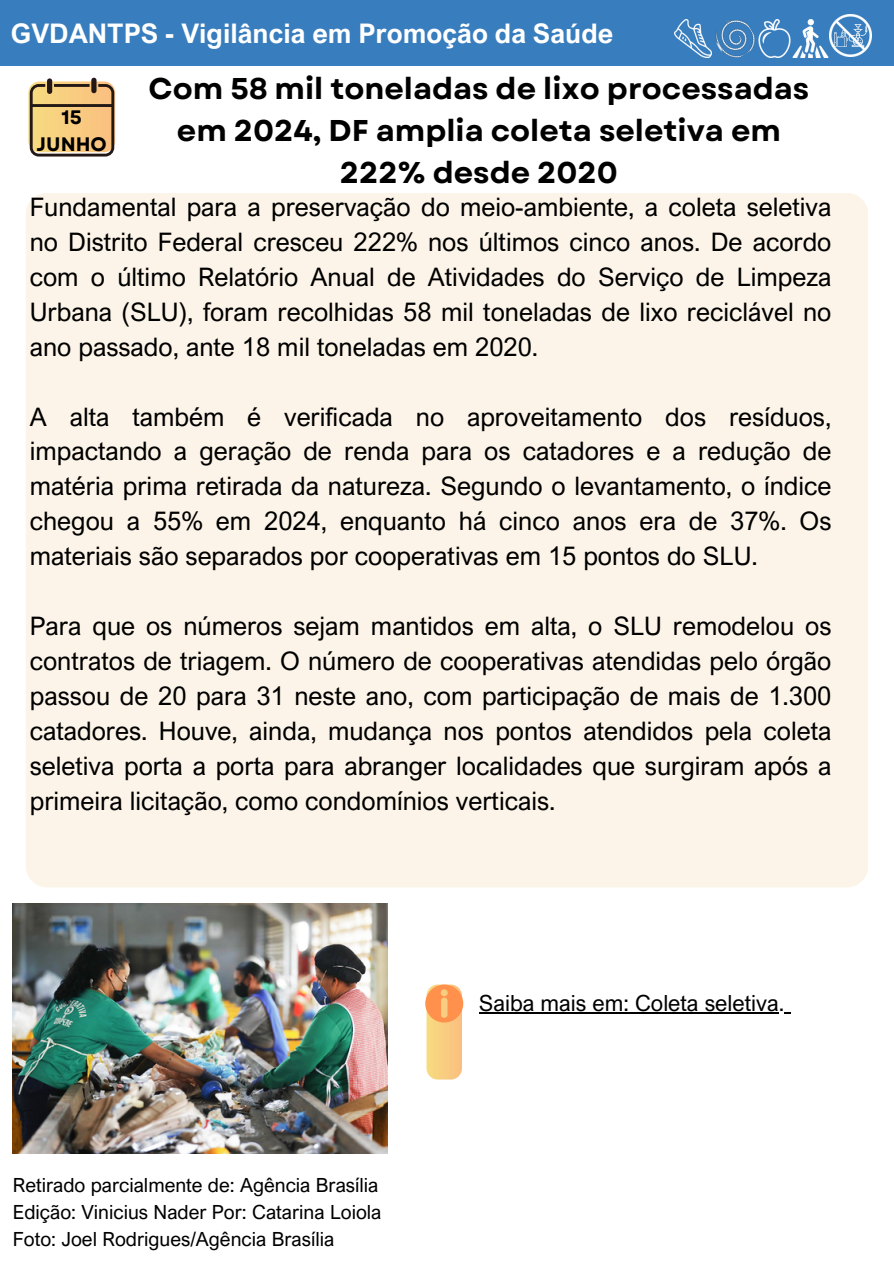
<style>
.page{position:relative;width:894px;height:1264px;background:#fff}
.page>*{position:absolute;margin:0;border:0;box-sizing:border-box;transform-origin:0 0}
.t1{font:700 30px/41.7px "Garet";color:#000;text-align:center}
.t2{font:700 27px "Arial Nova";color:#fff}
.t3{font:25.5px/35px "Arial Nova";color:#000;text-align:justify}
.t4{font:22.2px "Arial Nova";color:#000}
.t5{font:19.5px/27px "Arial Nova";color:#000}
.t6{font:700 19.5px/27px "Garet";color:#000;text-align:center}
</style>
<div class="page">
<div style="left:0;top:0;width:893px;height:66px;background:#387dbd"></div>
<img style="left:674px;top:19px;width:35px;height:38px">
<img style="left:759px;top:19px;width:32px;height:38px">
<img style="left:709px;top:20px;width:50px;height:38px">
<img style="left:792px;top:19px;width:37px;height:38px">
<img style="left:829px;top:15px;width:42px;height:42px">
<div style="left:26px;top:193px;width:841px;height:694px;background:#fcf4e8;border-radius:21px"></div>
<svg style="left:425px;top:984px;width:38px;height:95px;background:#fac17e"></svg>
<svg style="left:28px;top:81px;width:87px;height:75px;background:#d7b375"></svg>
<div style="left:47px;top:78px;width:5px;height:16px;background:#231815;border-radius:3px"></div>
<div style="left:91px;top:78px;width:5px;height:15px;background:#231815;border-radius:3px"></div>
<img style="left:13px;top:903px;width:375px;height:250px">
<hr style="left:479px;top:1012px;width:299px;height:1px;background:#000">
<p class="t2" style="left:11px;top:16px;width:603px">GVDANTPS - Vigilância em Promoção da Saúde</p>
<p class="t1" style="left:149px;top:68px;width:662px">Com 58 mil toneladas de lixo processadas em 2024, DF amplia coleta seletiva em<br>222% desde 2020</p>
<p class="t3" style="left:30px;top:189px;width:803px">Fundamental para a preservação do meio-ambiente, a coleta seletiva no Distrito Federal cresceu 222% nos últimos cinco anos. De acordo com o último Relatório Anual de Atividades do Serviço de Limpeza Urbana (SLU), foram recolhidas 58 mil toneladas de lixo reciclável no ano passado, ante 18 mil toneladas em 2020.</p>
<p class="t6" style="left:37px;top:104px;width:72px">15<br>JUNHO</p>
<p class="t3" style="left:30px;top:398px;width:803px">A alta também é verificada no aproveitamento dos resíduos, impactando a geração de renda para os catadores e a redução de matéria prima retirada da natureza. Segundo o levantamento, o índice chegou a 55% em 2024, enquanto há cinco anos era de 37%. Os materiais são separados por cooperativas em 15 pontos do SLU.</p>
<p class="t3" style="left:30px;top:608px;width:803px">Para que os números sejam mantidos em alta, o SLU remodelou os contratos de triagem. O número de cooperativas atendidas pelo órgão passou de 20 para 31 neste ano, com participação de mais de 1.300 catadores. Houve, ainda, mudança nos pontos atendidos pela coleta seletiva porta a porta para abranger localidades que surgiram após a primeira licitação, como condomínios verticais.</p>
<p class="t5" style="left:13px;top:1171px;width:370px">Retirado parcialmente de: Agência Brasília<br>Edição: Vinicius Nader Por: Catarina Loiola<br>Foto: Joel Rodrigues/Agência Brasília</p>
<p class="t4" style="left:479px;top:989px;width:307px">Saiba mais em: Coleta seletiva.</p>
</div>
